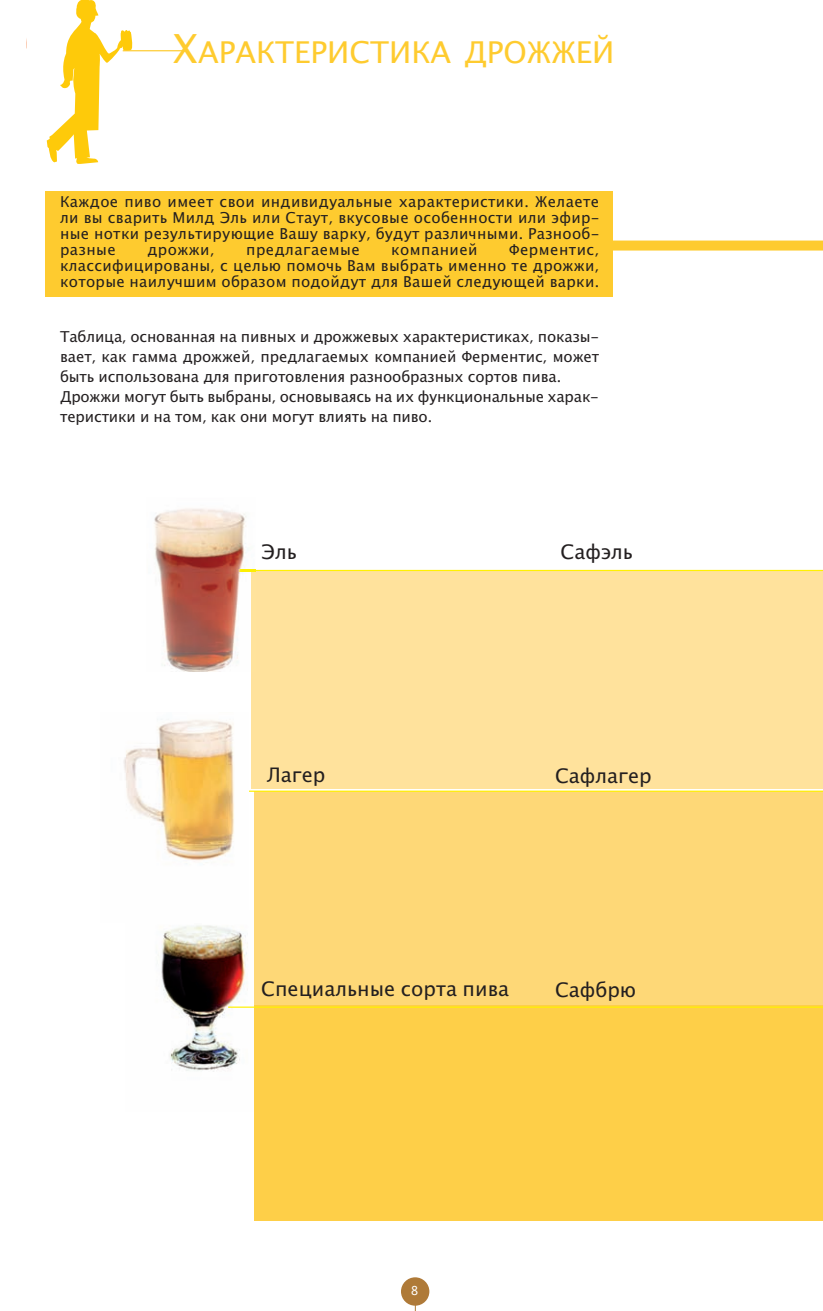
<style>
.page{position:relative;width:823px;height:1311px;background:#fff}
.page>*{position:absolute;margin:0;border:0;box-sizing:border-box;transform-origin:0 0}
.t1{font:30px "Lucida Grande";color:#fecb2f}
.t2{font:20px "Lucida Grande";color:#231f20}
.t3{font:15px/16px "Lucida Grande";letter-spacing:-.01em;color:#231f20;text-align:justify}
.t4{font:15px "Lucida Grande";letter-spacing:.03em;color:#231f20}
.t5{font:14px "Officina Sans";color:#fff}
.s1{font-size:40px}
.s2{font-family:"Officina Sans"}
</style>
<div class="page">
<img style="left:158px;top:925px;width:96px;height:147px">
<div style="left:251px;top:570px;width:571px;height:219px;background:#ffe29c"></div>
<div style="left:254px;top:791px;width:568px;height:216px;background:#fed877"></div>
<div style="left:254px;top:1005px;width:568px;height:215px;background:#fecf48"></div>
<div style="left:580px;top:240px;width:242px;height:10px;background:#fecb2f"></div>
<div style="left:401px;top:1277px;width:28px;height:28px;background:#af7a38;border-radius:50%"></div>
<div style="left:46px;top:191px;width:566px;height:106px;background:#fecb2f"></div>
<svg style="left:47px;top:0;width:86px;height:164px"></svg>
<hr style="left:228px;top:1006px;width:594px;height:1px;background:#fff101">
<hr style="left:228px;top:790px;width:594px;height:2px;background:#fff101">
<hr style="left:236px;top:570px;width:586px;height:1px;background:#fff101">
<hr style="left:123px;top:50px;width:64px;height:1px;background:#fecb2f">
<img style="left:154px;top:508px;width:101px;height:164px">
<img style="left:251px;top:571px;width:4px;height:101px">
<svg style="left:236px;top:570px;width:19px;height:1px"></svg>
<img style="left:123px;top:720px;width:125px;height:141px">
<h1 class="t1" style="left:173px;top:35px;width:442px"><span class="s1">Х</span>АРАКТЕРИСТИКА ДРОЖЖЕЙ</h1>
<p class="t3" style="left:60px;top:194px;width:540px">Каждое пиво имеет свои индивидуальные характеристики<span class="s2">.</span> Желаете ли вы сварить Милд Эль или Стаут<span class="s2">,</span> вкусовые особенности или эфир&shy;ные нотки результирующие Вашу варку<span class="s2">,</span> будут различными<span class="s2">.</span> Разнооб&shy;разные</p>
<p class="t3" style="left:147px;top:242px;width:69px">дрожжи<span class="s2">,</span></p>
<p class="t4" style="left:246px;top:241px;width:115px">предлагаемые</p>
<p class="t4" style="left:391px;top:241px;width:88px">компанией</p>
<p class="t3" style="left:60px;top:242px;width:540px;text-indent:449px">Ферментис<span class="s2">, </span>классифицированы<span class="s2">,</span> с целью помочь Вам выбрать именно те дрожжи<span class="s2">, </span>которые наилучшим образом подойдут для Вашей следующей варки<span class="s2">.</span></p>
<p class="t3" style="left:60px;top:326px;width:540px;line-height:20px;text-align:left">Таблица<span class="s2">,</span> основанная на пивных и дрожжевых характеристиках<span class="s2">,</span> показы&shy;вает<span class="s2">,</span> как гамма дрожжей<span class="s2">,</span> предлагаемых компанией Ферментис<span class="s2">,</span> может быть использована для приготовления разнообразных сортов пива<span class="s2">.<br></span>Дрожжи могут быть выбраны<span class="s2">,</span> основываясь на их функциональные харак&shy;теристики и на том<span class="s2">,</span> как они могут влиять на пиво<span class="s2">.</span></p>
<h2 class="t2" style="left:261px;top:540px;width:37px">Эль</h2>
<h2 class="t2" style="left:560px;top:540px;width:74px">Сафэль</h2>
<h2 class="t2" style="left:266px;top:763px;width:60px">Лагер</h2>
<h2 class="t2" style="left:554px;top:764px;width:98px">Сафлагер</h2>
<h2 class="t2" style="left:261px;top:977px;width:249px">Специальные сорта пива</h2>
<h2 class="t2" style="left:554px;top:978px;width:83px">Сафбрю</h2>
<p class="t5" style="left:411px;top:1285px;width:8px">8</p>
</div>
